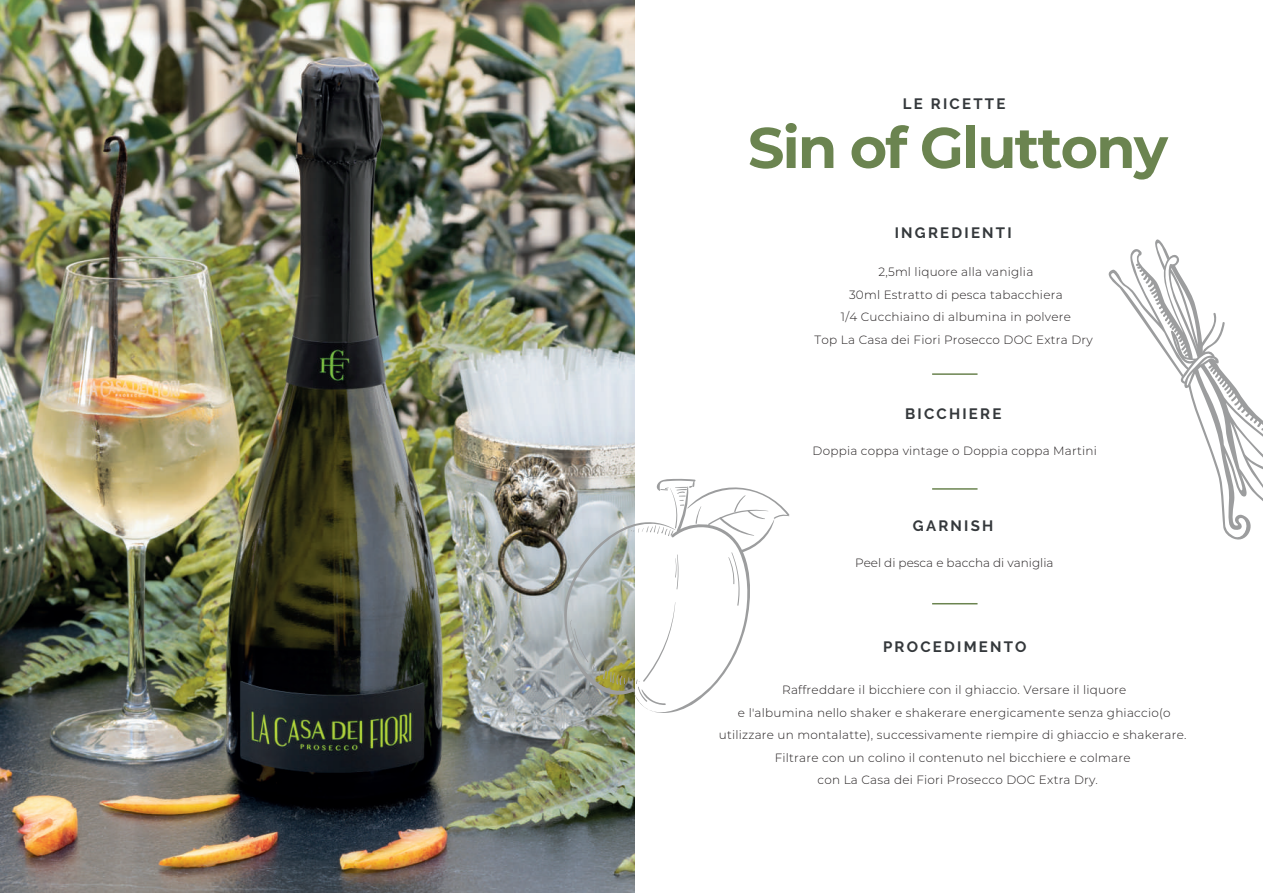
<style>
.page{position:relative;width:1263px;height:893px;background:#fff}
.page>*{position:absolute;margin:0;border:0;box-sizing:border-box;transform-origin:0 0}
.t1{font:700 57.15px "Montserrat";letter-spacing:-.035em;color:#6b8450}
.t2{font:700 15px "Raleway";letter-spacing:.15em;color:#34383b}
.t3{font:300 12px/22.5px "Montserrat";letter-spacing:.02em;color:#231f20;text-align:center}
.t4{font:300 12px "Montserrat";color:#231f20}
</style>
<div class="page">
<img style="left:0;top:0;width:635px;height:893px">
<hr style="left:932px;top:373px;width:45px;height:2px;background:#6b8450">
<hr style="left:932px;top:488px;width:45px;height:2px;background:#6b8450">
<hr style="left:932px;top:603px;width:45px;height:1px;background:#6b8450">
<svg style="left:1108px;top:239px;width:155px;height:301px"></svg>
<svg style="left:559px;top:477px;width:231px;height:255px"></svg>
<p class="t2" style="left:903px;top:96px;width:104px">LE RICETTE</p>
<h1 class="t1" style="left:748px;top:107px;width:421px">Sin of Gluttony</h1>
<p class="t2" style="left:895px;top:224px;width:119px">INGREDIENTI</p>
<p class="t3" style="left:815px;top:260px;width:280px">2,5ml liquore alla vaniglia<br>30ml Estratto di pesca tabacchiera<br>1/4 Cucchiaino di albumina in polvere<br>Top La Casa dei Fiori Prosecco DOC Extra Dry</p>
<p class="t2" style="left:905px;top:405px;width:98px">BICCHIERE</p>
<p class="t3" style="left:813px;top:439px;width:286px">Doppia coppa vintage o Doppia coppa Martini</p>
<p class="t2" style="left:913px;top:518px;width:82px">GARNISH</p>
<p class="t4" style="left:855px;top:555px;width:200px">Peel di pesca e baccha di vaniglia</p>
<p class="t2" style="left:883px;top:638px;width:145px">PROCEDIMENTO</p>
<p class="t3" style="left:782px;top:678px;width:346px">Raffreddare il bicchiere con il ghiaccio. Versare il liquore</p>
<p class="t3" style="left:738px;top:701px;width:434px">e l'albumina nello shaker e shakerare energicamente senza ghiaccio(o</p>
<p class="t3" style="left:719px;top:723px;width:469px">utilizzare un montalatte), successivamente riempire di ghiaccio e shakerare.</p>
<p class="t3" style="left:775px;top:746px;width:357px">Filtrare con un colino il contenuto nel bicchiere e colmare</p>
<p class="t3" style="left:817px;top:768px;width:282px">con La Casa dei Fiori Prosecco DOC Extra Dry.</p>
</div>
